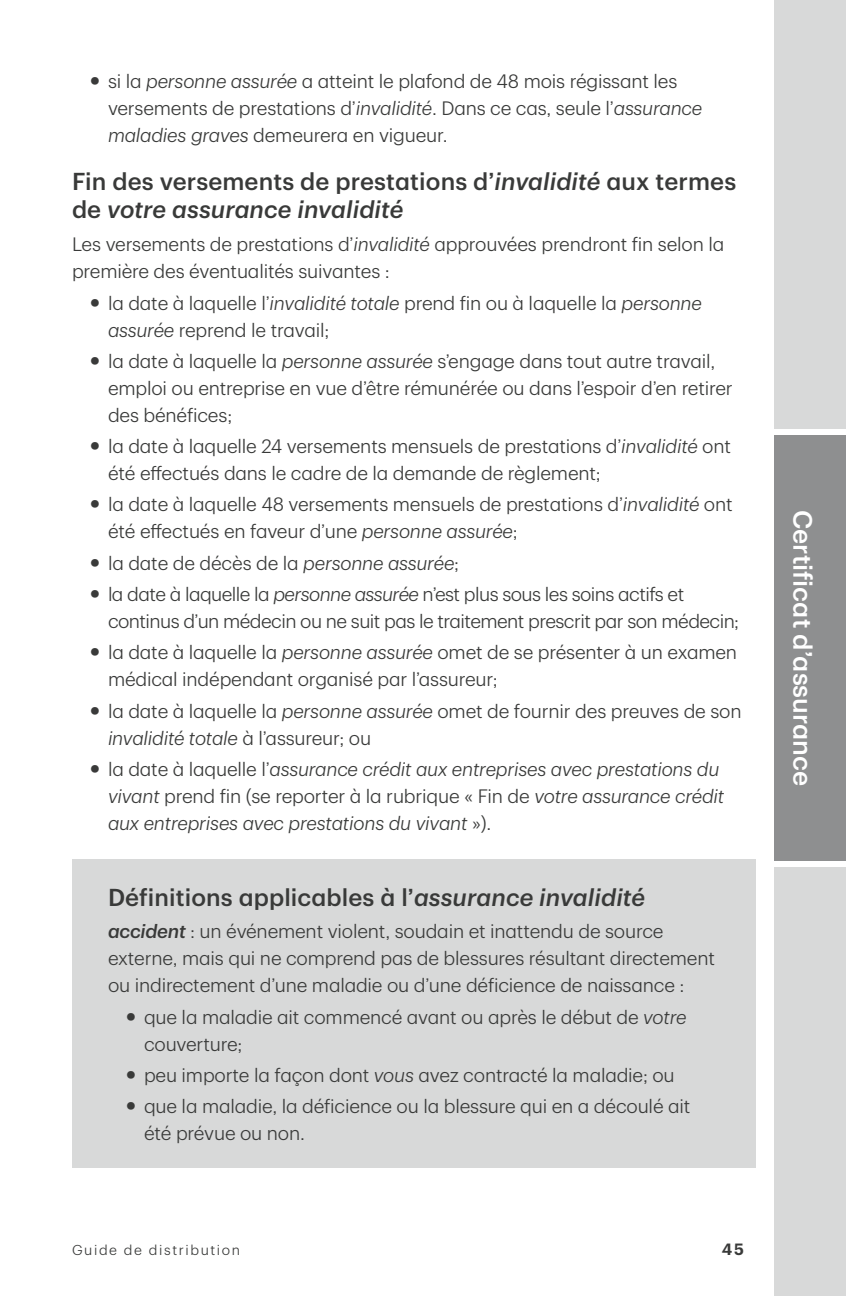
<style>
.page{position:relative;width:846px;height:1296px;background:#fff}
.page>*{position:absolute;margin:0;border:0;box-sizing:border-box;transform-origin:0 0}
.t1{font:500 26px "TD Graphik";color:#fff}
.t2{font:500 24px/28px "TD Graphik";letter-spacing:.005em;color:#393a39}
.t3{font:300 19px/27px "TD Graphik";letter-spacing:-.01em;color:#393a39}
.t4{font:italic 300 19px/27px "TD Graphik";letter-spacing:-.01em;color:#393a39}
.t5{font:300 19px/27px "TD Graphik";letter-spacing:-.03em;color:#393a39}
.t6{font:600 16px "TD Graphik";color:#393a39}
.t7{font:300 14px "TD Graphik";letter-spacing:.115em;color:#393a39}
.s1{font-weight:500;font-size:30px}
.s2{font-style:italic}
.s3{font-weight:500;font-style:normal;font-size:30px}
.s4{font-style:normal}
.s5{font-weight:500;font-style:italic}
</style>
<div class="page">
<div style="left:774px;top:432px;width:72px;height:432px;background:#8e8f90"></div>
<div style="left:774px;top:864px;width:72px;height:432px;background:#d8d9d9"></div>
<div style="left:774px;top:0;width:72px;height:432px;background:#d8d9d9"></div>
<div style="left:774px;top:429px;width:72px;height:6px;background:#fff"></div>
<div style="left:774px;top:861px;width:72px;height:6px;background:#fff"></div>
<div style="left:72px;top:859px;width:684px;height:308px;background:#d8d9d9"></div>
<p class="t3" style="left:108px;top:66px;width:596px;text-indent:-18px"><span class="s1">•</span> si la <span class="s2">personne assurée</span> a atteint le plafond de 48 mois régissant les versements de prestations d’<span class="s2">invalidité</span>. Dans ce cas, seule l’<span class="s2">assurance maladies graves</span> demeurera en vigueur.</p>
<h3 class="t2" style="left:72px;top:166px;width:666px">Fin des versements de prestations d’<span class="s2">invalidité</span> aux termes de <span class="s2">votre assurance invalidité</span></h3>
<p class="t3" style="left:72px;top:229px;width:654px">Les versements de prestations d’<span class="s2">invalidité</span> approuvées prendront fin selon la première des éventualités suivantes :</p>
<p class="t3" style="left:108px;top:288px;width:595px;text-indent:-18px"><span class="s1">•</span> la date à laquelle l’<span class="s2">invalidité totale</span> prend fin ou à laquelle la <span class="s2">personne assurée</span> reprend le travail;</p>
<p class="t3" style="left:108px;top:346px;width:626px;text-indent:-18px"><span class="s1">•</span> la date à laquelle la <span class="s2">personne assurée</span> s’engage dans tout autre travail, emploi ou entreprise en vue d’être rémunérée ou dans l’espoir d’en retirer des bénéfices;</p>
<p class="t3" style="left:108px;top:431px;width:625px;text-indent:-18px"><span class="s1">•</span> la date à laquelle 24 versements mensuels de prestations d’<span class="s2">invalidité</span> ont été effectués dans le cadre de la demande de règlement;</p>
<p class="t3" style="left:108px;top:490px;width:626px;text-indent:-18px"><span class="s1">•</span> la date à laquelle 48 versements mensuels de prestations d’<span class="s2">invalidité</span> ont été effectués en faveur d’une <span class="s2">personne assurée</span>;</p>
<p class="t3" style="left:90px;top:548px;width:371px"><span class="s1">•</span> la date de décès de la <span class="s2">personne assurée</span>;</p>
<p class="t5" style="left:108px;top:579px;width:633px;text-indent:-18px"><span class="s1">•</span> la date à laquelle la <span class="s2">personne assurée</span> n’est plus sous les soins actifs et continus d’un médecin ou ne suit pas le traitement prescrit par son médecin;</p>
<p class="t3" style="left:108px;top:637px;width:631px;text-indent:-18px"><span class="s1">•</span> la date à laquelle la <span class="s2">personne assurée</span> omet de se présenter à un examen médical indépendant organisé par l’assureur;</p>
<p class="t3" style="left:108px;top:696px;width:635px;text-indent:-18px"><span class="s1">•</span> la date à laquelle la <span class="s2">personne assurée</span> omet de fournir des preuves de son <span class="s2">invalidité totale</span> à l’assureur; ou</p>
<p class="t4" style="left:108px;top:754px;width:618px;text-indent:-18px"><span class="s3">•</span> <span class="s4">la date à laquelle l’</span>assurance crédit aux entreprises avec prestations du vivant <span class="s4">prend fin (se reporter à la rubrique « Fin de</span> votre assurance crédit aux entreprises avec prestations du vivant <span class="s4">»).</span></p>
<h3 class="t2" style="left:108px;top:881px;width:539px">Définitions applicables à l’<span class="s2">assurance invalidité</span></h3>
<p class="t3" style="left:108px;top:917px;width:608px"><span class="s5">accident</span> : un événement violent, soudain et inattendu de source externe, mais qui ne comprend pas de blessures résultant directement ou indirectement d’une maladie ou d’une déficience de naissance :</p>
<p class="t3" style="left:144px;top:1002px;width:544px;text-indent:-18px"><span class="s1">•</span> que la maladie ait commencé avant ou après le début de <span class="s2">votre </span>couverture;</p>
<p class="t3" style="left:126px;top:1060px;width:550px"><span class="s1">•</span> peu importe la façon dont <span class="s2">vous</span> avez contracté la maladie; ou</p>
<p class="t3" style="left:144px;top:1091px;width:548px;text-indent:-18px"><span class="s1">•</span> que la maladie, la déficience ou la blessure qui en a découlé ait été prévue ou non.</p>
<p class="t7" style="left:72px;top:1240px;width:170px">Guide de distribution</p>
<p class="t6" style="left:722px;top:1237px;width:24px">45</p>
<h1 class="t1" style="left:823px;top:510px;width:278px;rotate:90deg">Certificat d’assurance</h1>
</div>
